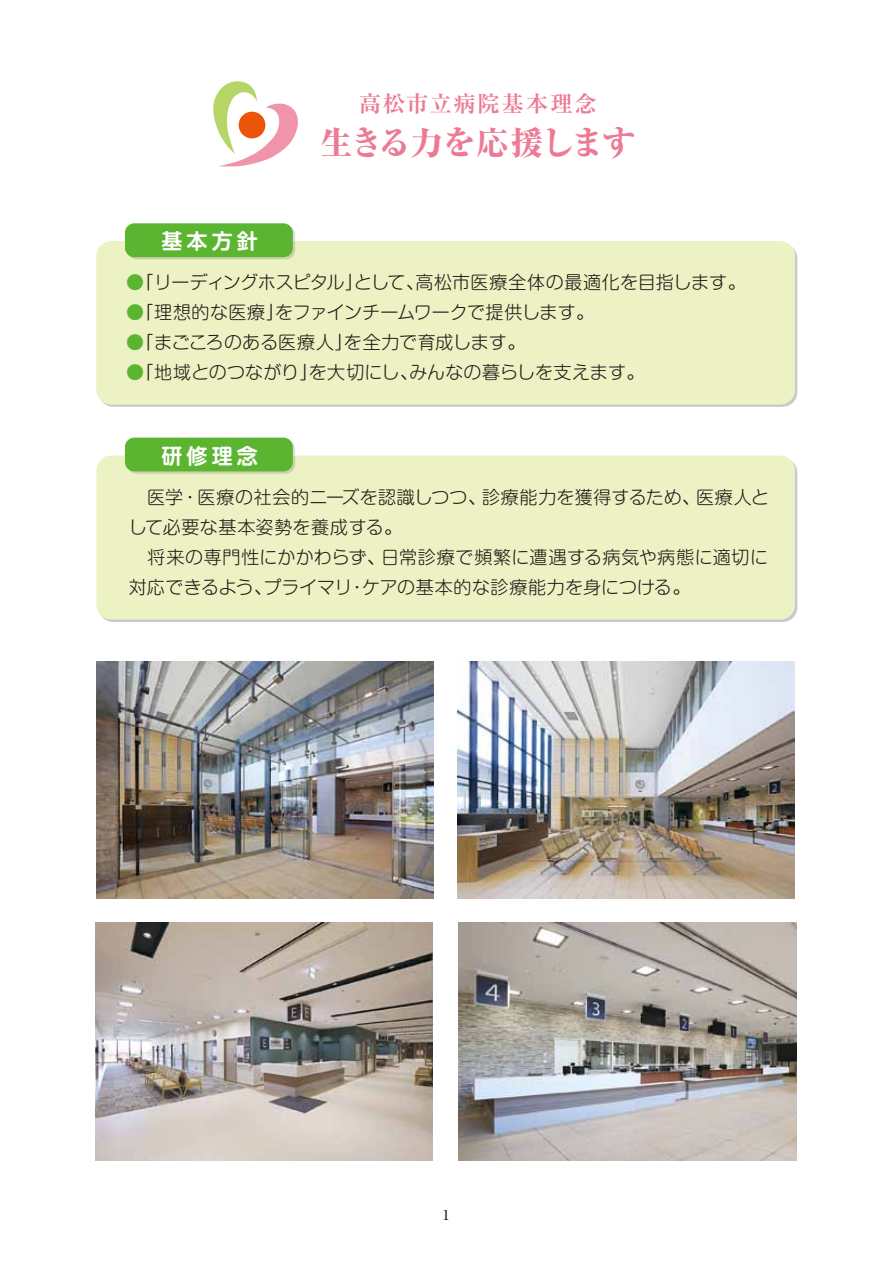
<style>
.page{position:relative;width:893px;height:1263px;background:#fff}
.page>*{position:absolute;margin:0;border:0;box-sizing:border-box;transform-origin:0 0}
.t1{font:800 33px "Ryumin Pro";letter-spacing:-.045em;color:#ed7a94}
.t2{font:700 22.5px "Ryumin Pro";letter-spacing:.06em;color:#ed7a94}
.t3{font:700 21px "Shin M Go Pro De";letter-spacing:.2em;color:#fff}
.t4{font:300 18px/30px "Shin M Go Pro";letter-spacing:.01em;color:#221815}
.t5{font:300 18px "Shin M Go Pro";letter-spacing:-.01em;color:#221815}
.t6{font:500 13.5px "Ryumin Pro";color:#221815}
.s1{color:#5cb531}
</style>
<div class="page">
<div style="left:97px;top:455px;width:698px;height:165px;background:#edf2c5;border-radius:15px"></div>
<svg style="left:99px;top:244px;width:698px;height:163px;background:#d1d3cb"></svg>
<div style="left:97px;top:241px;width:698px;height:163px;background:#edf2c5;border-radius:15px"></div>
<img style="left:458px;top:661px;width:337px;height:238px">
<img style="left:95px;top:923px;width:338px;height:237px">
<img style="left:97px;top:661px;width:337px;height:238px">
<img style="left:459px;top:923px;width:337px;height:237px">
<svg style="left:127px;top:440px;width:168px;height:34px"></svg>
<div style="left:125px;top:438px;width:168px;height:33px;background:#5cb531;border-radius:9px"></div>
<svg style="left:127px;top:226px;width:168px;height:33px"></svg>
<div style="left:125px;top:223px;width:168px;height:34px;background:#5cb531;border-radius:9px"></div>
<svg style="left:213px;top:81px;width:85px;height:86px"></svg>
<p class="t2" style="left:359px;top:86px;width:239px">高松市立病院基本理念</p>
<h1 class="t1" style="left:320px;top:116px;width:317px">生きる力を応援します</h1>
<p class="t3" style="left:161px;top:224px;width:98px">基本方針</p>
<p class="t4" style="left:126px;top:265px;width:621px"><span class="s1">●</span>「リーディングホスピタル」として、高松市医療全体の最適化を目指します。</p>
<p class="t5" style="left:126px;top:298px;width:469px"><span class="s1">●</span>「理想的な医療」をファインチームワークで提供します。</p>
<p class="t4" style="left:126px;top:325px;width:401px"><span class="s1">●</span>「まごころのある医療人」を全力で育成します。</p>
<p class="t4" style="left:126px;top:355px;width:520px"><span class="s1">●</span>「地域とのつながり」を大切にし、みんなの暮らしを支えます。</p>
<p class="t3" style="left:161px;top:439px;width:98px">研修理念</p>
<p class="t4" style="left:129px;top:480px;width:642px">　医学・医療の社会的ニーズを認識しつつ、診療能力を獲得するため、医療人として必要な基本姿勢を養成する。<br>　将来の専門性にかかわらず、日常診療で頻繁に遭遇する病気や病態に適切に対応できるよう、プライマリ・ケアの基本的な診療能力を身につける。</p>
<p class="t6" style="left:443px;top:1204px;width:8px">1</p>
</div>
